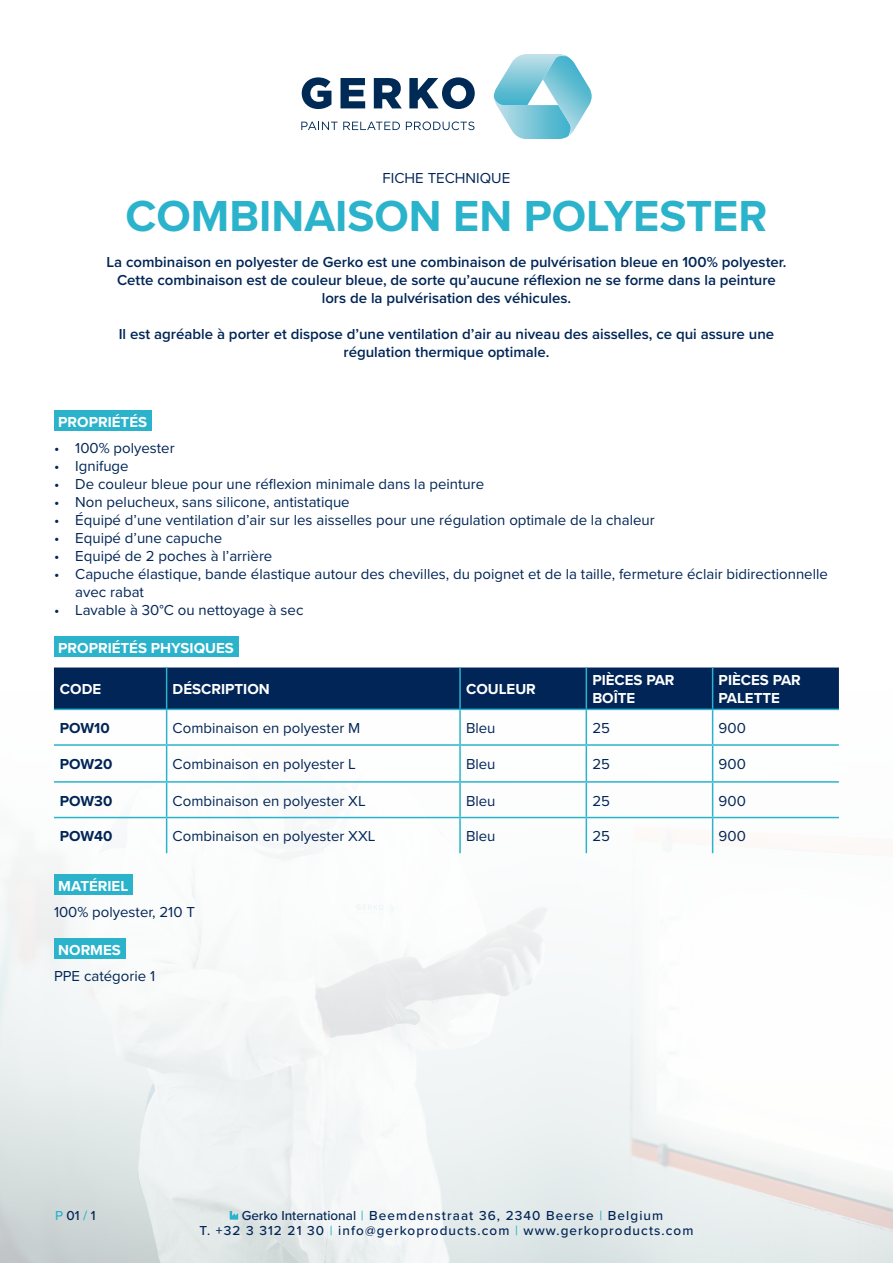
<style>
.page{position:relative;width:893px;height:1263px;background:#fff}
.page>*{position:absolute;margin:0;border:0;box-sizing:border-box;transform-origin:0 0}
.t1{font:700 45px "Proxima Nova";color:#2bb3cc}
.t2{font:15px/18px "Proxima Nova";color:#012556}
.t3{font:600 15px/18px "Proxima Nova";color:#012556;text-align:center}
.t4{font:700 15px/18px "Proxima Nova";color:#fff}
.t5{font:700 15px "Proxima Nova";color:#012556}
.t6{font:500 13.5px/15px "Proxima Nova";letter-spacing:.08em;color:#012556}
.s1{color:#2bb3cc}
</style>
<div class="page">
<svg style="left:301px;top:122px;width:99px;height:8px"></svg>
<svg style="left:406px;top:122px;width:68px;height:8px"></svg>
<svg style="left:302px;top:77px;width:29px;height:32px"></svg>
<svg style="left:340px;top:78px;width:25px;height:30px"></svg>
<svg style="left:374px;top:78px;width:28px;height:30px"></svg>
<svg style="left:409px;top:77px;width:66px;height:32px"></svg>
<svg style="left:494px;top:54px;width:98px;height:85px"></svg>
<img style="left:0;top:668px;width:893px;height:595px">
<svg style="left:230px;top:1211px;width:8px;height:8px"></svg>
<div style="left:54px;top:410px;width:97px;height:21px;background:#2bb3cc"></div>
<div style="left:54px;top:874px;width:78px;height:21px;background:#2bb3cc"></div>
<div style="left:54px;top:938px;width:71px;height:21px;background:#2bb3cc"></div>
<div style="left:54px;top:636px;width:184px;height:21px;background:#2bb3cc"></div>
<div style="left:54px;top:667px;width:785px;height:42px;background:#012556"></div>
<hr style="left:166px;top:667px;width:1px;height:42px;background:#2bb3cc">
<hr style="left:459px;top:667px;width:2px;height:42px;background:#2bb3cc">
<hr style="left:586px;top:667px;width:1px;height:42px;background:#2bb3cc">
<hr style="left:712px;top:667px;width:1px;height:42px;background:#2bb3cc">
<hr style="left:166px;top:710px;width:1px;height:34px;background:#2bb3cc">
<hr style="left:166px;top:746px;width:1px;height:35px;background:#2bb3cc">
<hr style="left:166px;top:783px;width:1px;height:34px;background:#2bb3cc">
<hr style="left:166px;top:818px;width:1px;height:35px;background:#2bb3cc">
<hr style="left:459px;top:710px;width:2px;height:34px;background:#2bb3cc">
<hr style="left:586px;top:710px;width:1px;height:34px;background:#2bb3cc">
<hr style="left:459px;top:746px;width:2px;height:35px;background:#2bb3cc">
<hr style="left:586px;top:746px;width:1px;height:35px;background:#2bb3cc">
<hr style="left:459px;top:783px;width:2px;height:34px;background:#2bb3cc">
<hr style="left:586px;top:783px;width:1px;height:34px;background:#2bb3cc">
<hr style="left:459px;top:818px;width:2px;height:35px;background:#2bb3cc">
<hr style="left:586px;top:818px;width:1px;height:35px;background:#2bb3cc">
<hr style="left:712px;top:710px;width:1px;height:34px;background:#2bb3cc">
<hr style="left:712px;top:746px;width:1px;height:35px;background:#2bb3cc">
<hr style="left:712px;top:783px;width:1px;height:34px;background:#2bb3cc">
<hr style="left:712px;top:818px;width:1px;height:35px;background:#2bb3cc">
<hr style="left:54px;top:709px;width:113px;height:1px;background:#2bb3cc">
<hr style="left:167px;top:709px;width:293px;height:1px;background:#2bb3cc">
<hr style="left:460px;top:709px;width:126px;height:1px;background:#2bb3cc">
<hr style="left:586px;top:709px;width:127px;height:1px;background:#2bb3cc">
<hr style="left:713px;top:709px;width:126px;height:1px;background:#2bb3cc">
<hr style="left:54px;top:744px;width:113px;height:2px;background:#2bb3cc">
<hr style="left:167px;top:744px;width:293px;height:2px;background:#2bb3cc">
<hr style="left:460px;top:744px;width:126px;height:2px;background:#2bb3cc">
<hr style="left:586px;top:744px;width:127px;height:2px;background:#2bb3cc">
<hr style="left:713px;top:744px;width:126px;height:2px;background:#2bb3cc">
<hr style="left:54px;top:781px;width:113px;height:2px;background:#2bb3cc">
<hr style="left:167px;top:781px;width:293px;height:2px;background:#2bb3cc">
<hr style="left:460px;top:781px;width:126px;height:2px;background:#2bb3cc">
<hr style="left:586px;top:781px;width:127px;height:2px;background:#2bb3cc">
<hr style="left:713px;top:781px;width:126px;height:2px;background:#2bb3cc">
<hr style="left:54px;top:817px;width:113px;height:1px;background:#2bb3cc">
<hr style="left:167px;top:817px;width:293px;height:1px;background:#2bb3cc">
<hr style="left:460px;top:817px;width:126px;height:1px;background:#2bb3cc">
<hr style="left:586px;top:817px;width:127px;height:1px;background:#2bb3cc">
<hr style="left:713px;top:817px;width:126px;height:1px;background:#2bb3cc">
<p class="t2" style="left:383px;top:168px;width:129px">FICHE TECHNIQUE</p>
<p class="t1" style="left:126px;top:182px;width:643px">COMBINAISON EN POLYESTER</p>
<p class="t3" style="left:107px;top:252px;width:681px">La combinaison en polyester de Gerko est une combinaison de pulvérisation bleue en 100% polyester.<br>Cette combinaison est de couleur bleue, de sorte qu’aucune réflexion ne se forme dans la peinture lors de la pulvérisation des véhicules.</p>
<p class="t3" style="left:119px;top:324px;width:657px">Il est agréable à porter et dispose d’une ventilation d’air au niveau des aisselles, ce qui assure une régulation thermique optimale.</p>
<p class="t4" style="left:58px;top:412px;width:90px">PROPRIÉTÉS</p>
<p class="t2" style="left:54px;top:439px;width:122px">• 100% polyester</p>
<p class="t2" style="left:54px;top:457px;width:76px">• Ignifuge</p>
<p class="t2" style="left:54px;top:475px;width:432px">• De couleur bleue pour une réflexion minimale dans la peinture</p>
<p class="t2" style="left:54px;top:493px;width:297px">• Non pelucheux, sans silicone, antistatique</p>
<p class="t2" style="left:54px;top:511px;width:602px">• Équipé d’une ventilation d’air sur les aisselles pour une régulation optimale de la chaleur</p>
<p class="t2" style="left:54px;top:529px;width:170px">• Equipé d’une capuche</p>
<p class="t2" style="left:54px;top:547px;width:220px">• Equipé de 2 poches à l’arrière</p>
<p class="t2" style="left:75px;top:565px;width:754px;text-indent:-21px">• Capuche élastique, bande élastique autour des chevilles, du poignet et de la taille, fermeture éclair bidirectionnelle avec rabat</p>
<p class="t2" style="left:54px;top:601px;width:251px">• Lavable à 30°C ou nettoyage à sec</p>
<p class="t4" style="left:58px;top:638px;width:177px">PROPRIÉTÉS PHYSIQUES</p>
<p class="t4" style="left:60px;top:680px;width:43px">CODE</p>
<p class="t4" style="left:173px;top:680px;width:99px">DÉSCRIPTION</p>
<p class="t4" style="left:466px;top:680px;width:71px">COULEUR</p>
<p class="t4" style="left:592px;top:671px;width:84px">PIÈCES PAR<br>BOÎTE</p>
<p class="t4" style="left:719px;top:671px;width:84px">PIÈCES PAR<br>PALETTE</p>
<p class="t5" style="left:60px;top:717px;width:51px">POW10</p>
<p class="t2" style="left:173px;top:718px;width:189px">Combinaison en polyester M</p>
<p class="t2" style="left:466px;top:718px;width:31px">Bleu</p>
<p class="t2" style="left:592px;top:718px;width:19px">25</p>
<p class="t2" style="left:719px;top:718px;width:29px">900</p>
<p class="t5" style="left:60px;top:753px;width:54px">POW20</p>
<p class="t2" style="left:173px;top:755px;width:185px">Combinaison en polyester L</p>
<p class="t2" style="left:466px;top:755px;width:31px">Bleu</p>
<p class="t2" style="left:592px;top:755px;width:19px">25</p>
<p class="t2" style="left:719px;top:755px;width:29px">900</p>
<p class="t5" style="left:60px;top:789px;width:54px">POW30</p>
<p class="t2" style="left:173px;top:791px;width:195px">Combinaison en polyester XL</p>
<p class="t2" style="left:466px;top:791px;width:31px">Bleu</p>
<p class="t2" style="left:592px;top:791px;width:19px">25</p>
<p class="t2" style="left:719px;top:791px;width:29px">900</p>
<p class="t5" style="left:60px;top:825px;width:54px">POW40</p>
<p class="t2" style="left:173px;top:827px;width:204px">Combinaison en polyester XXL</p>
<p class="t2" style="left:466px;top:827px;width:31px">Bleu</p>
<p class="t2" style="left:592px;top:827px;width:19px">25</p>
<p class="t2" style="left:719px;top:827px;width:29px">900</p>
<p class="t4" style="left:58px;top:876px;width:71px">MATÉRIEL</p>
<p class="t2" style="left:54px;top:903px;width:142px">100% polyester, 210 T</p>
<p class="t4" style="left:58px;top:940px;width:64px">NORMES</p>
<p class="t2" style="left:54px;top:967px;width:103px">PPE catégorie 1</p>
<p class="t6" style="left:55px;top:1207px;width:42px"><span class="s1">P</span> 01 <span class="s1">/</span> 1</p>
<p class="t6" style="left:199px;top:1207px;width:495px;text-indent:42px">Gerko International <span class="s1">|</span> Beemdenstraat 36, 2340 Beerse <span class="s1">|</span> Belgium<br>T. +32 3 312 21 30 <span class="s1">|</span> info@gerkoproducts.com <span class="s1">|</span> www.gerkoproducts.com</p>
</div>
